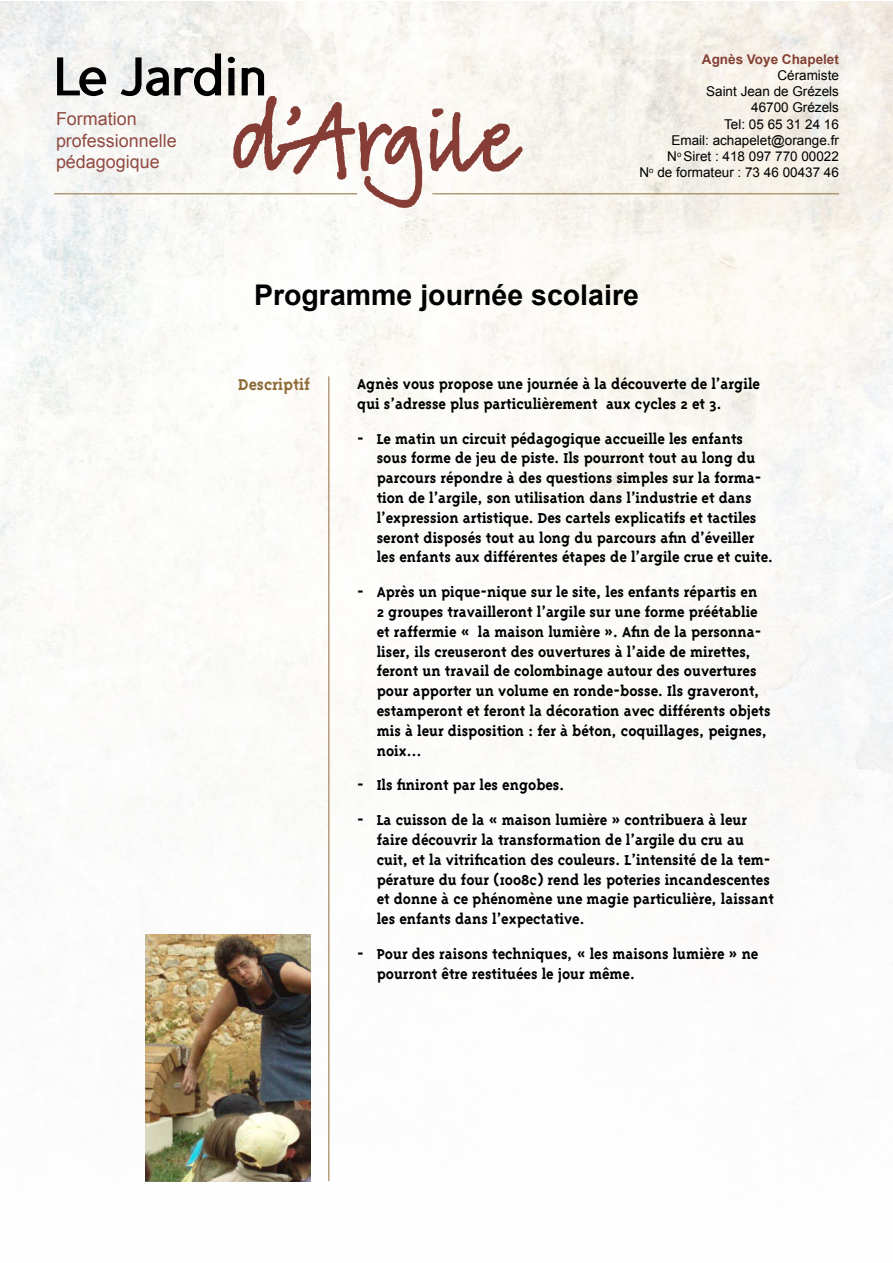
<style>
.page{position:relative;width:893px;height:1263px;background:#fff}
.page>*{position:absolute;margin:0;border:0;box-sizing:border-box;transform-origin:0 0}
.t1{font:700 55.8px "Tyfoon Sans";letter-spacing:-.005em;color:#000}
.t2{font:700 28.5px "Arial";color:#000}
.t3{font:18px/21.6px "Arial";color:#904a41}
.t4{font:700 18px "Triplex Serif";color:#8e6c39}
.t5{font:700 16.5px/19.8px "Triplex Serif";color:#000}
.t6{font:13.5px "Arial";color:#000}
.t7{font:700 13.5px "Arial";color:#844134}
</style>
<div class="page">
<hr style="left:328px;top:376px;width:1px;height:805px;background:#8e6c39">
<hr style="left:54px;top:193px;width:303px;height:1px;background:#8e6c39">
<hr style="left:432px;top:193px;width:407px;height:1px;background:#8e6c39">
<svg style="left:233px;top:96px;width:290px;height:112px"></svg>
<div style="left:133px;top:922px;width:192px;height:260px;background:#000;opacity:.75"></div>
<p class="t1" style="left:53px;top:41px;width:216px">Le Jardin</p>
<p class="t7" style="left:702px;top:50px;width:139px">Agnès Voye Chapelet</p>
<p class="t6" style="left:777px;top:66px;width:63px">Céramiste</p>
<p class="t6" style="left:706px;top:83px;width:134px">Saint Jean de Grézels</p>
<p class="t6" style="left:751px;top:99px;width:89px">46700 Grézels</p>
<p class="t6" style="left:724px;top:115px;width:116px">Tel: 05 65 31 24 16</p>
<p class="t6" style="left:671px;top:131px;width:169px">Email: achapelet@orange.fr</p>
<p class="t6" style="left:667px;top:147px;width:173px">N<sup>o</sup> Siret : 418 097 770 00022</p>
<p class="t6" style="left:639px;top:164px;width:201px">N<sup>o</sup> de formateur : 73 46 00437 46</p>
<p class="t3" style="left:56px;top:108px;width:122px">Formation professionnelle pédagogique</p>
<p class="t2" style="left:254px;top:276px;width:386px">Programme journée scolaire</p>
<p class="t4" style="left:238px;top:374px;width:73px">Descriptif</p>
<p class="t5" style="left:357px;top:374px;width:404px">Agnès vous propose une journée à la découverte de l’argile qui s’adresse plus particulièrement aux cycles 2 et 3.</p>
<p class="t5" style="left:377px;top:428px;width:398px;text-indent:-20px">- Le matin un circuit pédagogique accueille les enfants sous forme de jeu de piste. Ils pourront tout au long du parcours répondre à des questions simples sur la forma&shy;tion de l’argile, son utilisation dans l’industrie et dans l’expression artistique. Des cartels explicatifs et tactiles seront disposés tout au long du parcours afin d’éveiller les enfants aux différentes étapes de l’argile crue et cuite.</p>
<p class="t5" style="left:377px;top:582px;width:395px;text-indent:-20px">- Après un pique-nique sur le site, les enfants répartis en<br>2 groupes travailleront l’argile sur une forme préétablie et raffermie « la maison lumière ». Afin de la personna&shy;liser, ils creuseront des ouvertures à l’aide de mirettes, feront un travail de colombinage autour des ouvertures pour apporter un volume en ronde-bosse. Ils graveront, estamperont et feront la décoration avec différents objets mis à leur disposition : fer à béton, coquillages, peignes, noix…</p>
<p class="t5" style="left:357px;top:775px;width:209px">- Ils finiront par les engobes.</p>
<p class="t5" style="left:377px;top:810px;width:399px;text-indent:-20px">- La cuisson de la « maison lumière » contribuera à leur faire découvrir la transformation de l’argile du cru au cuit, et la vitrification des couleurs. L’intensité de la tem&shy;pérature du four (100°c) rend les poteries incandescentes et donne à ce phénomène une magie particulière, laissant les enfants dans l’expectative.</p>
<p class="t5" style="left:377px;top:944px;width:383px;text-indent:-20px">- Pour des raisons techniques, « les maisons lumière » ne pourront être restituées le jour même.</p>
</div>
